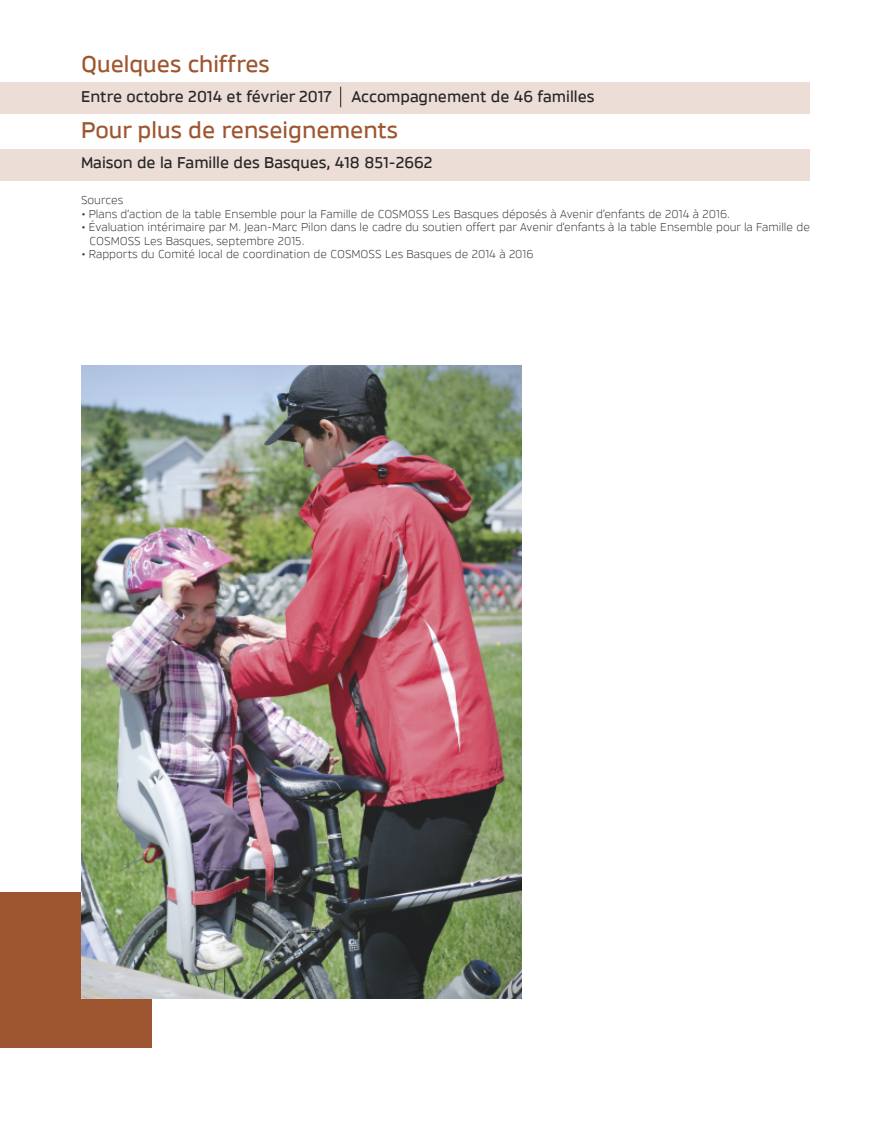
<style>
.page{position:relative;width:891px;height:1134px;background:#fff}
.page>*{position:absolute;margin:0;border:0;box-sizing:border-box;transform-origin:0 0}
.t1{font:500 24px "Brokman";color:#9e5630}
.t2{font:500 16.5px "Brokman";color:#272627}
.t3{font:12px/13.5px "Brokman";color:#272627}
</style>
<div class="page">
<div style="left:0;top:149px;width:810px;height:32px;background:#ecddd6"></div>
<div style="left:0;top:83px;width:810px;height:31px;background:#ecddd6"></div>
<div style="left:0;top:892px;width:152px;height:156px;background:#9e5630"></div>
<img style="left:81px;top:365px;width:440px;height:633px">
<svg style="left:340px;top:87px;width:1px;height:20px"></svg>
<h1 class="t1" style="left:81px;top:55px;width:190px">Quelques chiffres</h1>
<h2 class="t2" style="left:81px;top:90px;width:515px">Entre octobre 2014 et février 2017 Accompagnement de 46 familles</h2>
<h1 class="t1" style="left:81px;top:121px;width:319px">Pour plus de renseignements</h1>
<h2 class="t2" style="left:81px;top:156px;width:353px">Maison de la Famille des Basques, 418 851-2662</h2>
<p class="t3" style="left:81px;top:194px;width:44px">Sources</p>
<p class="t3" style="left:82px;top:208px;width:650px">• Plans d’action de la table Ensemble pour la Famille de COSMOSS Les Basques déposés à Avenir d’enfants de 2014 à 2016.</p>
<p class="t3" style="left:90px;top:221px;width:722px;text-indent:-8px">• Évaluation intérimaire par M. Jean-Marc Pilon dans le cadre du soutien offert par Avenir d’enfants à la table Ensemble pour la Famille de<br>COSMOSS Les Basques, septembre 2015.</p>
<p class="t3" style="left:82px;top:248px;width:453px">• Rapports du Comité local de coordination de COSMOSS Les Basques de 2014 à 2016</p>
</div>
